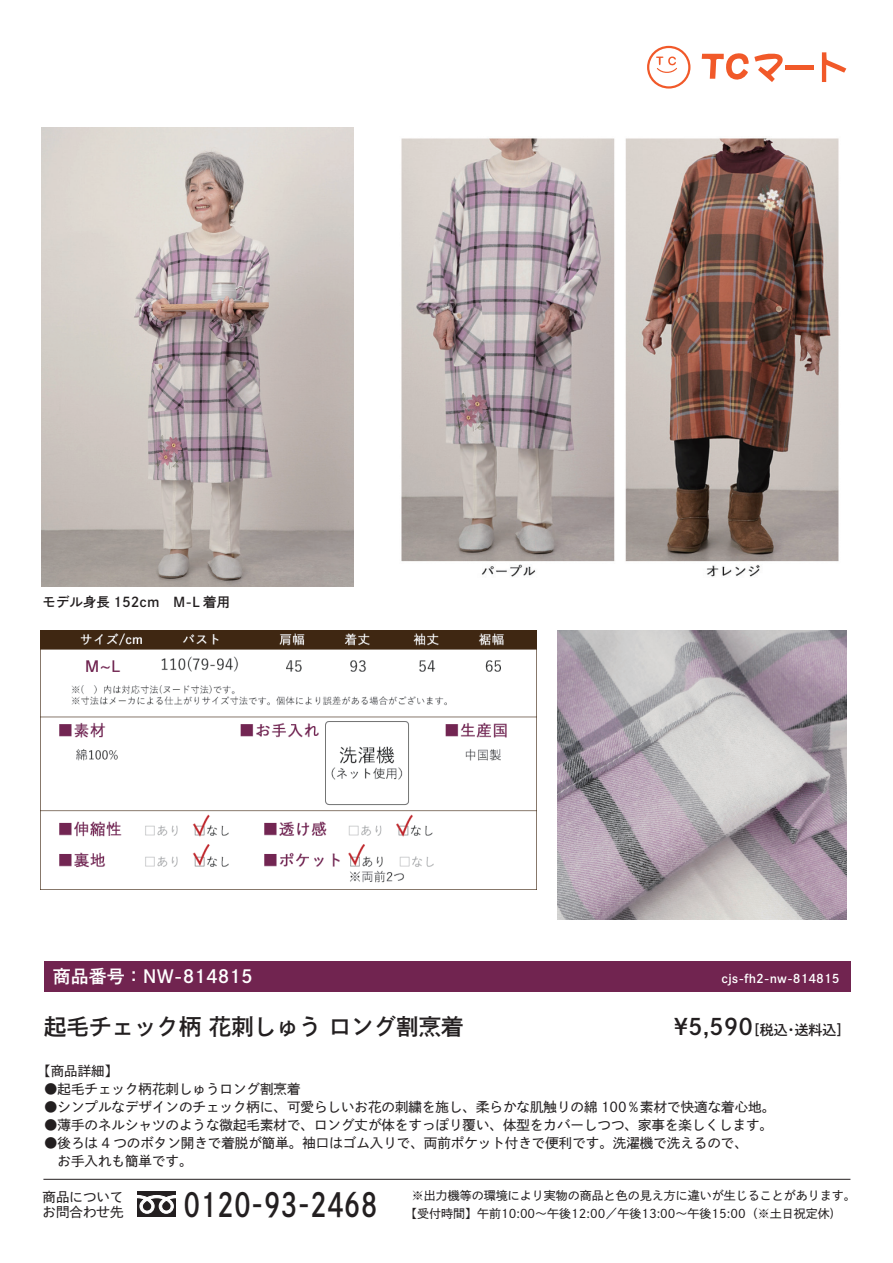
<style>
.page{position:relative;width:893px;height:1263px;background:#fff}
.page>*{position:absolute;margin:0;border:0;box-sizing:border-box;transform-origin:0 0}
.t1{font:32.55px "DNP Shuei Go Kin Std B";color:#231f20;scale:.8 1}
.t2{font:22.5px "DNP Shuei Go Kin Std B";color:#231f20}
.t3{font:18px "DNP Shuei Go Kin Std B";color:#fff}
.t4{font:13.95px "DNP Shuei Go Kin Std B";color:#231f20}
.t5{font:13.5px/18px "DNP Shuei Go Kin Std M";color:#231f20}
.t6{font:13.5px "DNP Shuei Go Kin Std B";color:#231f20}
.t7{font:12px "DNP Shuei Go Kin Std M";color:#231f20}
.t8{font:12px "DNP Shuei Go Kin Std B";color:#fff}
.s1{font-size:22.5px}
</style>
<div class="page">
<img style="left:401px;top:138px;width:438px;height:439px">
<img style="left:557px;top:630px;width:289px;height:289px">
<img style="left:40px;top:630px;width:496px;height:259px">
<img style="left:41px;top:128px;width:313px;height:458px">
<div style="left:44px;top:961px;width:806px;height:31px;background:#712450"></div>
<div style="left:137px;top:1191px;width:39px;height:26px;background:#231f20"></div>
<svg style="left:137px;top:1195px;width:39px;height:19px"></svg>
<hr style="left:43px;top:1179px;width:807px;height:1px;background:#231f20">
<svg style="left:822px;top:52px;width:24px;height:30px"></svg>
<svg style="left:702px;top:53px;width:81px;height:29px"></svg>
<div style="left:785px;top:65px;width:28px;height:5px;background:#f15929"></div>
<svg style="left:647px;top:46px;width:43px;height:43px"></svg>
<div style="left:649px;top:48px;width:39px;height:38px;background:#fff;border-radius:50%"></div>
<svg style="left:656px;top:56px;width:21px;height:17px"></svg>
<p class="t6" style="left:43px;top:592px;width:189px">モデル身長 152cm　M-L 着用</p>
<h3 class="t3" style="left:53px;top:964px;width:201px">商品番号：NW-814815</h3>
<p class="t8" style="left:721px;top:970px;width:120px">cjs-fh2-nw-814815</p>
<h2 class="t2" style="left:44px;top:1011px;width:421px">起毛チェック柄 花刺しゅう ロング割烹着</h2>
<p class="t4" style="left:674px;top:1020px;width:178px"><span class="s1">¥5,590</span>［税込・送料込］</p>
<p class="t5" style="left:37px;top:1062px;width:82px">【商品詳細】</p>
<p class="t5" style="left:44px;top:1080px;width:258px">●起毛チェック柄花刺しゅうロング割烹着</p>
<p class="t5" style="left:44px;top:1098px;width:733px">●シンプルなデザインのチェック柄に、可愛らしいお花の刺繍を施し、柔らかな肌触りの綿 100％素材で快適な着心地。</p>
<p class="t5" style="left:44px;top:1116px;width:730px">●薄手のネルシャツのような微起毛素材で、ロング丈が体をすっぽり覆い、体型をカバーしつつ、家事を楽しくします。</p>
<p class="t5" style="left:44px;top:1134px;width:705px">●後ろは 4 つのボタン開きで着脱が簡単。袖口はゴム入りで、両前ポケット付きで便利です。洗濯機で洗えるので、　お手入れも簡単です。</p>
<p class="t5" style="left:43px;top:1189px;width:82px;line-height:15px">商品についてお問合わせ先</p>
<h1 class="t1" style="left:184px;top:1182px;width:244px">0120-93-2468</h1>
<p class="t7" style="left:412px;top:1188px;width:445px">※出力機等の環境により実物の商品と色の見え方に違いが生じることがあります。</p>
<p class="t7" style="left:411px;top:1205px;width:436px">【受付時間】午前10:00～午後12:00／午後13:00～午後15:00（※土日祝定休)　</p>
</div>
